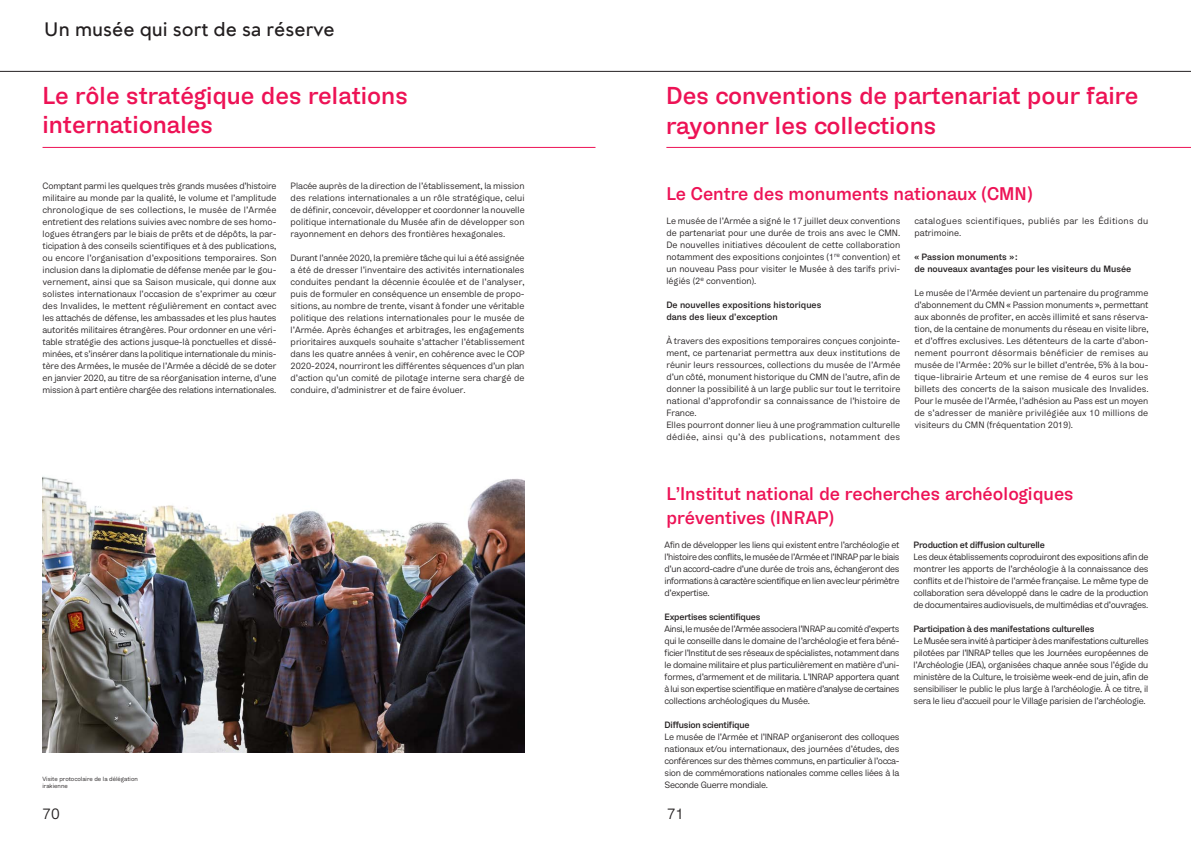
<style>
.page{position:relative;width:1191px;height:842px;background:#fff}
.page>*{position:absolute;margin:0;border:0;box-sizing:border-box;transform-origin:0 0}
.t1{font:500 24px/28.8px "G Gdiplomat";color:#ed1255}
.t2{font:20px "Kelvin Md AI Sansclair";color:#231f20}
.t3{font:500 18px/24px "G Gdiplomat";color:#ed1255}
.t4{font:15px "G Gdiplomat";color:#231f20}
.t5{font:9px/12px "G Gdiplomat";color:#231f20;text-align:justify}
.t6{font:500 9px/12px "G Gdiplomat";color:#231f20}
.t7{font:500 9px "G Gdiplomat";letter-spacing:-.025em;color:#231f20}
.t8{font:9px/12px "G Gdiplomat";letter-spacing:.03em;color:#231f20}
.t9{font:6px/7.5px "G Gdiplomat";color:#231f20}
</style>
<div class="page">
<hr style="left:0;top:71px;width:1191px;height:1px;background:#231f20">
<hr style="left:43px;top:147px;width:552px;height:1px;background:#ed1255">
<img style="left:43px;top:476px;width:481px;height:276px">
<hr style="left:666px;top:147px;width:525px;height:1px;background:#ed1255">
<h2 class="t2" style="left:44px;top:19px;width:292px">Un musée qui sort de sa réserve</h2>
<h1 class="t1" style="left:43px;top:82px;width:367px">Le rôle stratégique des relations internationales</h1>
<p class="t5" style="left:43px;top:180px;width:236px">Comptant parmi les quelques très grands musées d’histoire militaire au monde par la qualité, le volume et l’amplitude chronologique de ses collections, le musée de l’Armée entretient des relations suivies avec nombre de ses homo&shy;logues étrangers par le biais de prêts et de dépôts, la par&shy;ticipation à des conseils scientifiques et à des publications, ou encore l’organisation d’expositions temporaires. Son inclusion dans la diplomatie de défense menée par le gou&shy;vernement, ainsi que sa Saison musicale, qui donne aux solistes internationaux l’occasion de s’exprimer au cœur des Invalides, le mettent régulièrement en contact avec les attachés de défense, les ambassades et les plus hautes autorités militaires étrangères. Pour ordonner en une véri&shy;table stratégie des actions jusque-là ponctuelles et dissé&shy;minées, et s’insérer dans la politique internationale du minis&shy;tère des Armées, le musée de l’Armée a décidé de se doter en janvier 2020, au titre de sa réorganisation interne, d’une mission à part entière chargée des relations internationales.</p>
<p class="t5" style="left:291px;top:180px;width:235px">Placée auprès de la direction de l’établissement, la mission des relations internationales a un rôle stratégique, celui de définir, concevoir, développer et coordonner la nouvelle politique internationale du Musée afin de développer son rayonnement en dehors des frontières hexagonales.</p>
<p class="t5" style="left:291px;top:252px;width:235px">Durant l’année 2020, la première tâche qui lui a été assignée a été de dresser l’inventaire des activités internationales conduites pendant la décennie écoulée et de l’analyser, puis de formuler en conséquence un ensemble de propo&shy;sitions, au nombre de trente, visant à fonder une véritable politique des relations internationales pour le musée de l’Armée. Après échanges et arbitrages, les engagements prioritaires auxquels souhaite s’attacher l’établissement dans les quatre années à venir, en cohérence avec le COP 2020-2024, nourriront les différentes séquences d’un plan d’action qu’un comité de pilotage interne sera chargé de conduire, d’administrer et de faire évoluer.</p>
<p class="t9" style="left:43px;top:775px;width:97px">Visite protocolaire de la délégation irakienne</p>
<h1 class="t1" style="left:666px;top:81px;width:474px;line-height:30px">Des conventions de partenariat pour faire rayonner les collections</h1>
<h3 class="t3" style="left:666px;top:182px;width:368px">Le Centre des monuments nationaux (CMN)</h3>
<p class="t5" style="left:666px;top:215px;width:235px">Le musée de l’Armée a signé le 17 juillet deux conventions de partenariat pour une durée de trois ans avec le CMN.<br>De nouvelles initiatives découlent de cette collaboration notamment des expositions conjointes (1<sup>re</sup> convention) et un nouveau Pass pour visiter le Musée à des tarifs privi&shy;légiés (2<sup>e</sup> convention).</p>
<p class="t6" style="left:666px;top:299px;width:157px">De nouvelles expositions historiques dans des lieux d’exception</p>
<p class="t5" style="left:666px;top:335px;width:235px;text-align:left">À travers des expositions temporaires conçues conjointe&shy;ment, ce partenariat permettra aux deux institutions de réunir leurs ressources, collections du musée de l’Armée d’un côté, monument historique du CMN de l’autre, afin de donner la possibilité à un large public sur tout le territoire national d’approfondir sa connaissance de l’histoire de France.<br>Elles pourront donner lieu à une programmation culturelle dédiée, ainsi qu’à des publications, notamment des</p>
<p class="t8" style="left:914px;top:215px;width:235px">catalogues scientifiques, publiés par les Éditions du patrimoine.</p>
<p class="t6" style="left:914px;top:251px;width:218px">« Passion monuments »:<br>de nouveaux avantages pour les visiteurs du Musée</p>
<p class="t5" style="left:914px;top:287px;width:236px">Le musée de l’Armée devient un partenaire du programme d’abonnement du CMN « Passion monuments », permettant aux abonnés de profiter, en accès illimité et sans réserva&shy;tion, de la centaine de monuments du réseau en visite libre, et d’offres exclusives. Les détenteurs de la carte d’abon&shy;nement pourront désormais bénéficier de remises au musée de l’Armée: 20% sur le billet d’entrée, 5% à la bou&shy;tique-librairie Arteum et une remise de 4 euros sur les billets des concerts de la saison musicale des Invalides.<br>Pour le musée de l’Armée, l’adhésion au Pass est un moyen de s’adresser de manière privilégiée aux 10 millions de visiteurs du CMN (fréquentation 2019).</p>
<h3 class="t3" style="left:666px;top:482px;width:409px">L’Institut national de recherches archéologiques préventives (INRAP)</h3>
<p class="t5" style="left:664px;top:539px;width:236px">Afin de développer les liens qui existent entre l’archéologie et l’histoire des conflits, le musée de l’Armée et l’INRAP par le biais d’un accord-cadre d’une durée de trois ans, échangeront des informations à caractère scientifique en lien avec leur périmètre d’expertise.</p>
<p class="t7" style="left:664px;top:611px;width:97px">Expertises scientifiques</p>
<p class="t5" style="left:664px;top:623px;width:236px">Ainsi, le musée de l’Armée associera l’INRAP au comité d’experts qui le conseille dans le domaine de l’archéologie et fera béné&shy;ficier l’Institut de ses réseaux de spécialistes, notamment dans le domaine militaire et plus particulièrement en matière d’uni&shy;formes, d’armement et de militaria. L’INRAP apportera quant à lui son expertise scientifique en matière d’analyse de certaines collections archéologiques du Musée.</p>
<p class="t7" style="left:664px;top:719px;width:86px">Diffusion scientifique</p>
<p class="t5" style="left:664px;top:731px;width:236px">Le musée de l’Armée et l’INRAP organiseront des colloques nationaux et/ou internationaux, des journées d’études, des conférences sur des thèmes communs, en particulier à l’occa&shy;sion de commémorations nationales comme celles liées à la Seconde Guerre mondiale.</p>
<p class="t7" style="left:913px;top:539px;width:133px">Production et diffusion culturelle</p>
<p class="t5" style="left:913px;top:551px;width:236px">Les deux établissements coproduiront des expositions afin de montrer les apports de l’archéologie à la connaissance des conflits et de l’histoire de l’armée française. Le même type de collaboration sera développé dans le cadre de la production de documentaires audiovisuels, de multimédias et d’ouvrages.</p>
<p class="t7" style="left:913px;top:623px;width:182px">Participation à des manifestations culturelles</p>
<p class="t5" style="left:913px;top:635px;width:236px">Le Musée sera invité à participer à des manifestations culturelles pilotées par l’INRAP telles que les Journées européennes de l’Archéologie (JEA), organisées chaque année sous l’égide du ministère de la Culture, le troisième week-end de juin, afin de sensibiliser le public le plus large à l’archéologie. À ce titre, il sera le lieu d’accueil pour le Village parisien de l’archéologie.</p>
<h3 class="t4" style="left:43px;top:804px;width:19px">70</h3>
<h3 class="t4" style="left:667px;top:804px;width:18px">71</h3>
</div>
